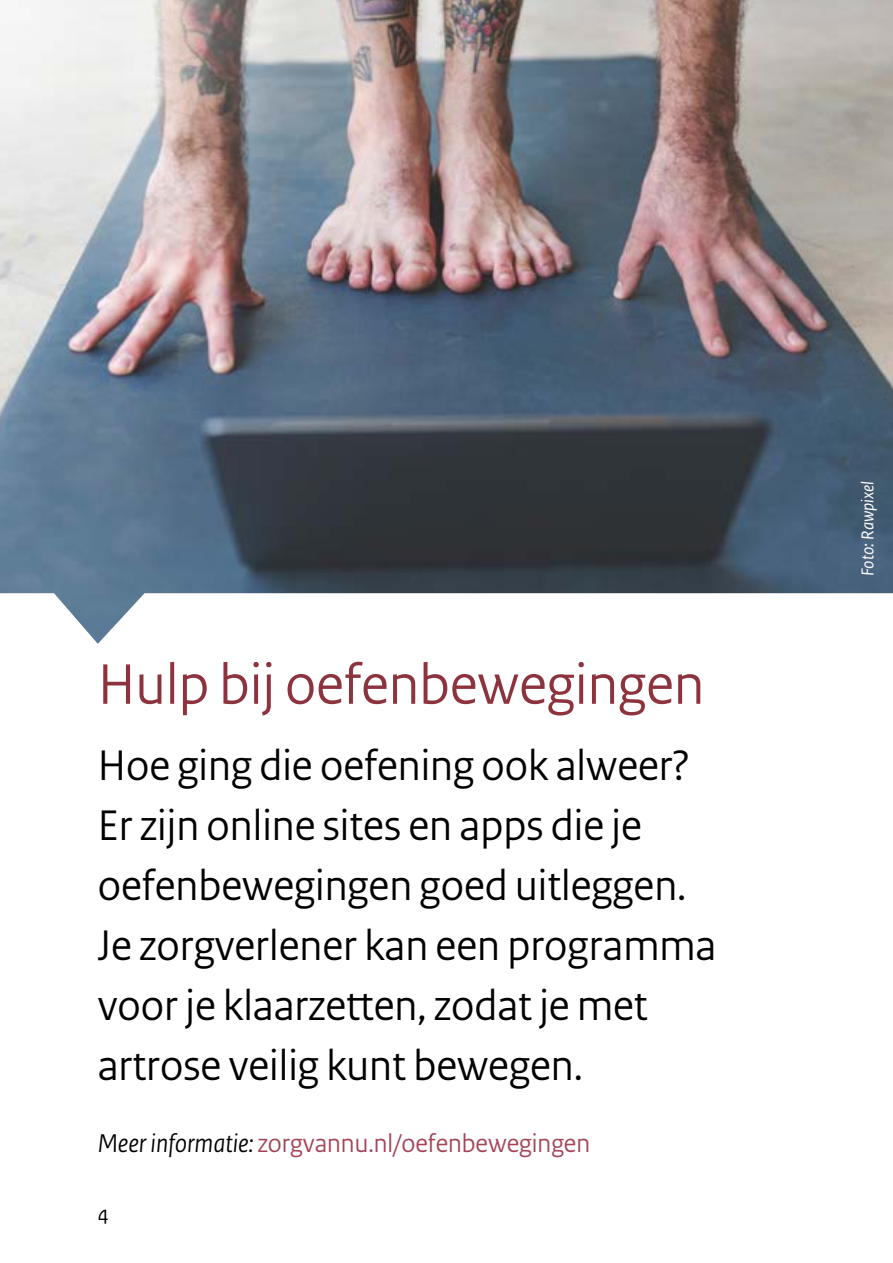
<style>
.page{position:relative;width:893px;height:1263px;background:#fff}
.page>*{position:absolute;margin:0;border:0;box-sizing:border-box;transform-origin:0 0}
.vws_05_-_Kop_niveau{font:60px "Rijksoverheid Sans Heading";color:#8c333d}
.vws_06_-_Kop_niveau{font:45px/60px "Rijksoverheid Sans Heading";color:#000}
.vws_06_-_Kop_niveau-2{font:27px "Rijksoverheid Sans Heading";color:#a44457}
.t1{font:21px "Rijksoverheid Sans Text";color:#000}
.t2{font:italic 18px "Rijksoverheid Sans Text";color:#fff}
.s1{font-style:italic;color:#000}
</style>
<div class="page">
<img style="left:0;top:0;width:893px;height:644px">
<p class="vws_05_-_Kop_niveau" style="left:98px;top:649px;width:608px">Hulp bij oefenbewegingen</p>
<p class="vws_06_-_Kop_niveau" style="left:98px;top:736px;width:620px">Hoe ging die oefening ook alweer?<br>Er zijn online sites en apps die je oefenbewegingen goed uitleggen.<br>Je zorgverlener kan een programma voor je klaarzetten, zodat je met artrose veilig kunt bewegen.</p>
<p class="vws_06_-_Kop_niveau-2" style="left:98px;top:1128px;width:494px"><span class="s1">Meer informatie:</span> zorgvannu.nl/oefenbewegingen</p>
<p class="t1" style="left:98px;top:1201px;width:12px">4</p>
<p class="t2" style="left:858px;top:576px;width:97px;rotate:-90deg">Foto: Rawpixel</p>
</div>
